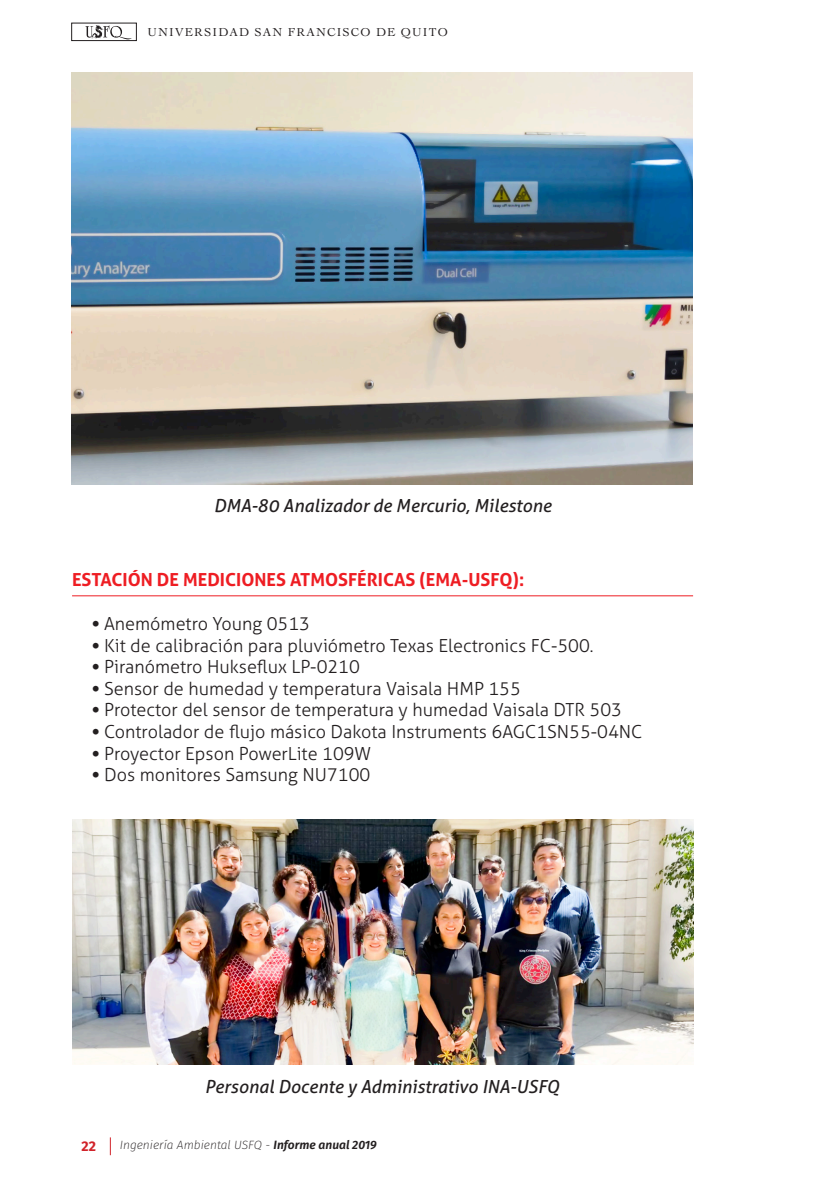
<style>
.page{position:relative;width:840px;height:1191px;background:#fff}
.page>*{position:absolute;margin:0;border:0;box-sizing:border-box;transform-origin:0 0}
.texto{font:300 18px "Aller";color:#231f20}
.texto-2{font:italic 18px "Aller";color:#231f20}
.texto-3{font:700 18px "Aller";color:#ee1d23}
.t1{font:700 14px "Fira Sans";color:#d1232a}
.t2{font:italic 200 12px "Fira Sans";color:#231f20}
.t3{font:12px "Cochin";letter-spacing:.1em;color:#231f20}
.s1{font-family:"Linguistics Pro";font-weight:400}
.s2{font-weight:600}
</style>
<div class="page">
<div style="left:71px;top:23px;width:65px;height:18px;border:1px solid #231f20"></div>
<svg style="left:85px;top:25px;width:46px;height:15px"></svg>
<svg style="left:110px;top:1137px;width:1px;height:18px"></svg>
<img style="left:71px;top:72px;width:621px;height:412px">
<hr style="left:72px;top:595px;width:620px;height:1px;background:#ee1d23">
<img style="left:72px;top:819px;width:620px;height:245px">
<p class="t3" style="left:147px;top:24px;width:301px">UNIVERSIDAD SAN FRANCISCO DE QUITO</p>
<p class="texto-2" style="left:213px;top:495px;width:339px">DMA-80 Analizador de Mercurio, Milestone</p>
<p class="texto-3" style="left:72px;top:568px;width:453px">ESTACIÓN DE MEDICIONES ATMOSFÉRICAS (EMA-USFQ):</p>
<p class="texto" style="left:92px;top:613px;width:219px"><span class="s1">•</span> Anemómetro Young 0513</p>
<p class="texto" style="left:92px;top:634px;width:502px"><span class="s1">•</span> Kit de calibración para pluviómetro Texas Electronics FC-500.</p>
<p class="texto" style="left:92px;top:656px;width:269px"><span class="s1">•</span> Piranómetro Hukseflux LP-0210</p>
<p class="texto" style="left:92px;top:677px;width:430px"><span class="s1">•</span> Sensor de humedad y temperatura Vaisala HMP 155</p>
<p class="texto" style="left:92px;top:699px;width:531px"><span class="s1">•</span> Protector del sensor de temperatura y humedad Vaisala DTR 503</p>
<p class="texto" style="left:92px;top:721px;width:551px"><span class="s1">•</span> Controlador de flujo másico Dakota Instruments 6AGC1SN55-04NC</p>
<p class="texto" style="left:92px;top:742px;width:280px"><span class="s1">•</span> Proyector Epson PowerLite 109W</p>
<p class="texto" style="left:92px;top:764px;width:279px"><span class="s1">•</span> Dos monitores Samsung NU7100</p>
<p class="texto-2" style="left:205px;top:1076px;width:356px">Personal Docente y Administrativo INA-USFQ</p>
<p class="t1" style="left:81px;top:1133px;width:16px">22</p>
<p class="t2" style="left:120px;top:1136px;width:258px">Ingeniería Ambiental USFQ - <span class="s2">Informe anual 2019</span></p>
</div>
